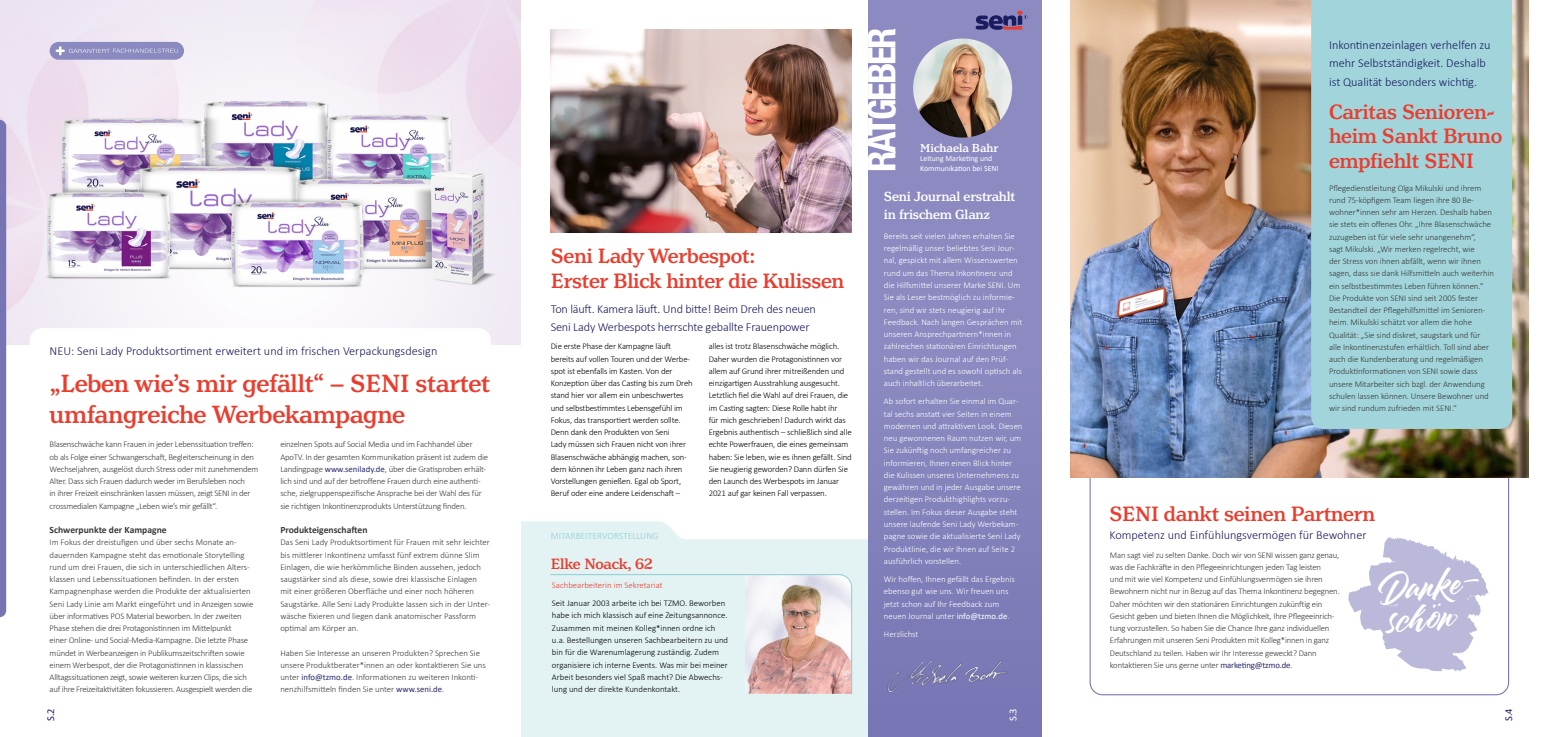
<style>
.page{position:relative;width:1558px;height:737px;background:#fff}
.page>*{position:absolute;margin:0;border:0;box-sizing:border-box;transform-origin:0 0}
.t1{font:41.56px/31.4px "Julietta";color:#fff}
.t2{font:700 condensed 38.5px "Helvetica Neue LT Com";letter-spacing:-.06em;color:#fff}
.t3{font:500 26.25px/30.6px "Henriette";letter-spacing:-.01em;color:#ea3d2e}
.t4{font:500 21.88px/24.5px "Henriette";letter-spacing:-.01em;color:#ea3d2e}
.t5{font:500 15.75px "Henriette";letter-spacing:-.01em;color:#ea3d2e}
.t6{font:500 14px/18.4px "Henriette";letter-spacing:-.01em;color:#fff}
.t7{font:300 12.25px/18.4px "Calibri";color:#1a1c60}
.t8{font:500 12.25px "Henriette";color:#fff}
.t9{font:10.5px "Calibri";color:#1a1c60}
.t10{font:10.5px "Calibri";color:#fff}
.t11{font:700 9.62px "Calibri";color:#383937}
.t12{font:300 9.62px "Calibri";color:#8ccdd4}
.t13{font:300 8.75px/12.2px "Calibri";letter-spacing:-.02em;color:#383937}
.t14{font:300 8.75px/12.2px "Calibri";letter-spacing:-.015em;color:#000}
.t15{font:300 8.75px/12.2px "Calibri";color:#fff}
.t16{font:300 8.75px/12.2px "Calibri";color:#383937}
.t17{font:300 8.75px "Calibri";color:#ea3d2e}
.t18{font:7.88px/9.5px "Calibri";color:#fff}
.s1{font-weight:400;color:#2a296a}
.s2{font-weight:400}
</style>
<div class="page">
<svg style="left:521px;top:521px;width:347px;height:216px;background:#e5f4f5"></svg>
<div style="left:868px;top:0;width:174px;height:737px;background:linear-gradient(to bottom,#918fc3,#7c7ab6)"></div>
<img style="left:0;top:0;width:521px;height:344px">
<img style="left:1070px;top:0;width:458px;height:478px">
<div style="left:1311px;top:0;width:201px;height:429px;background:#a1d5db"></div>
<div style="left:30px;top:328px;width:461px;height:50px;background:#fff;border-radius:12px"></div>
<div style="left:0;top:120px;width:6px;height:497px;background:#7674b3"></div>
<img style="left:913px;top:38px;width:99px;height:100px;border-radius:50px">
<svg style="left:975px;top:11px;width:52px;height:19px"></svg>
<svg style="left:550px;top:574px;width:302px;height:120px;background:#e0e1e1"></svg>
<img style="left:551px;top:30px;width:301px;height:203px">
<div style="left:50px;top:42px;width:134px;height:18px;background:#8b8ac0;border-radius:9px"></div>
<svg style="left:56px;top:46px;width:122px;height:9px"></svg>
<img style="left:885px;top:655px;width:127px;height:44px">
<svg style="left:1348px;top:537px;width:140px;height:135px"></svg>
<h3 class="t7" style="left:50px;top:342px;width:389px">NEU: Seni Lady Produktsortiment erweitert und im frischen Verpackungsdesign</h3>
<h3 class="t3" style="left:50px;top:368px;width:442px">„Leben wie’s mir gefällt“ – SENI startet umfangreiche Werbekampagne</h3>
<p class="t13" style="left:50px;top:438px;width:210px">Blasenschwäche kann Frauen in jeder Lebenssituation treffen: ob als Folge einer Schwangerschaft, Begleiterscheinung in den Wechseljahren, ausgelöst durch Stress oder mit zunehmendem Alter. Dass sich Frauen dadurch weder im Berufsleben noch<br>in ihrer Freizeit einschränken lassen müssen, zeigt SENI in der crossmedialen Kampagne „Leben wie’s mir gefällt“.</p>
<p class="t11" style="left:50px;top:523px;width:119px">Schwerpunkte der Kampagne</p>
<p class="t13" style="left:50px;top:536px;width:205px">Im Fokus der dreistufigen und über sechs Monate an&shy;dauernden Kampagne steht das emotionale Storytelling rund um drei Frauen, die sich in unterschiedlichen Alters&shy;klassen und Lebenssituationen befinden. In der ersten Kampagnenphase werden die Produkte der aktualisierten Seni Lady Linie am Markt eingeführt und in Anzeigen sowie über informatives POS Material beworben. In der zweiten Phase stehen die drei Protagonistinnen im Mittelpunkt<br>einer Online- und Social-Media-Kampagne. Die letzte Phase mündet in Werbeanzeigen in Publikumszeitschriften sowie einem Werbespot, der die Protagonistinnen in klassischen Alltagssituationen zeigt, sowie weiteren kurzen Clips, die sich auf ihre Freizeitaktivitäten fokussieren. Ausgespielt werden die</p>
<p class="t13" style="left:280px;top:438px;width:209px">einzelnen Spots auf Social Media und im Fachhandel über ApoTV. In der gesamten Kommunikation präsent ist zudem die Landingpage <span class="s1">www.senilady.de</span>, über die Gratisproben erhält&shy;lich sind und auf der betroffene Frauen durch eine authenti&shy;sche, zielgruppenspezifische Ansprache bei der Wahl des für sie richtigen Inkontinenzprodukts Unterstützung finden.</p>
<p class="t11" style="left:280px;top:523px;width:89px">Produkteigenschaften</p>
<p class="t16" style="left:280px;top:536px;width:211px">Das Seni Lady Produktsortiment für Frauen mit sehr leichter bis mittlerer Inkontinenz umfasst fünf extrem dünne Slim Einlagen, die wie herkömmliche Binden aussehen, jedoch saugstärker sind als diese, sowie drei klassische Einlagen mit einer größeren Oberfläche und einer noch höheren Saugstärke. Alle Seni Lady Produkte lassen sich in der Unter&shy;wäsche fixieren und liegen dank anatomischer Passform optimal am Körper an.</p>
<p class="t16" style="left:280px;top:646px;width:207px">Haben Sie Interesse an unseren Produkten? Sprechen Sie unsere Produktberater*innen an oder kontaktieren Sie uns unter <span class="s1">info@tzmo.de</span>. Informationen zu weiteren Inkonti&shy;nenzhilfsmitteln finden Sie unter <span class="s1">www.seni.de</span>.</p>
<h3 class="t4" style="left:551px;top:244px;width:295px">Seni Lady Werbespot:<br>Erster Blick hinter die Kulissen</h3>
<h3 class="t7" style="left:551px;top:299px;width:267px">Ton läuft. Kamera läuft. Und bitte! Beim Dreh des neuen<br>Seni Lady Werbespots herrschte geballte Frauenpower</h3>
<p class="t14" style="left:551px;top:340px;width:144px">Die erste Phase der Kampagne läuft bereits auf vollen Touren und der Werbe&shy;spot ist ebenfalls im Kasten. Von der Konzeption über das Casting bis zum Dreh stand hier vor allem ein unbeschwertes und selbstbestimmtes Lebensgefühl im Fokus, das transportiert werden sollte.<br>Denn dank den Produkten von Seni<br>Lady müssen sich Frauen nicht von ihrer Blasenschwäche abhängig machen, son&shy;dern können ihr Leben ganz nach ihren Vorstellungen genießen. Egal ob Sport, Beruf oder eine andere Leidenschaft –</p>
<p class="t14" style="left:709px;top:340px;width:145px">alles ist trotz Blasenschwäche möglich.<br>Daher wurden die Protagonistinnen vor allem auf Grund ihrer mitreißenden und einzigartigen Ausstrahlung ausgesucht.<br>Letztlich fiel die Wahl auf drei Frauen, die im Casting sagten: Diese Rolle habt ihr<br>für mich geschrieben! Dadurch wirkt das Ergebnis authentisch – schließlich sind alle echte Powerfrauen, die eines gemeinsam haben: Sie leben, wie es ihnen gefällt. Sind Sie neugierig geworden? Dann dürfen Sie den Launch des Werbespots im Januar 2021 auf gar keinen Fall verpassen.</p>
<p class="t12" style="left:551px;top:530px;width:109px">MITARBEITERVORSTELLUNG</p>
<h3 class="t5" style="left:551px;top:554px;width:104px">Elke Noack, 62</h3>
<p class="t17" style="left:552px;top:579px;width:112px">Sachbearbeiterin im Sekretariat</p>
<p class="t14" style="left:552px;top:597px;width:178px">Seit Januar 2003 arbeite ich bei TZMO. Beworben habe ich mich klassisch auf eine Zeitungsannonce.<br>Zusammen mit meinen Kolleg*innen ordne ich u.a. Bestellungen unseren Sachbearbeitern zu und bin für die Warenumlagerung zuständig. Zudem organisiere ich interne Events. Was mir bei meiner Arbeit besonders viel Spaß macht? Die Abwechs&shy;lung und der direkte Kundenkontakt.</p>
<h2 class="t2" style="left:858px;top:172px;width:146px;rotate:-90deg">RATGEBER</h2>
<h3 class="t8" style="left:920px;top:141px;width:80px">Michaela Bahr</h3>
<p class="t18" style="left:920px;top:154px;width:80px">Leitung Marketing und<br>Kommunikation bei SENI</p>
<h3 class="t6" style="left:884px;top:187px;width:133px">Seni Journal erstrahlt in frischem Glanz</h3>
<p class="t15" style="left:884px;top:230px;width:140px">Bereits seit vielen Jahren erhalten Sie regelmäßig unser beliebtes Seni Jour&shy;nal, gespickt mit allem Wissenswerten rund um das Thema Inkontinenz und die Hilfsmittel unserer Marke SENI. Um Sie als Leser bestmöglich zu informie&shy;ren, sind wir stets neugierig auf Ihr Feedback. Nach langen Gesprächen mit unseren Ansprechpartnern*innen in zahlreichen stationären Einrichtungen haben wir das Journal auf den Prüf&shy;stand gestellt und es sowohl optisch als auch inhaltlich überarbeitet.</p>
<p class="t15" style="left:884px;top:395px;width:140px">Ab sofort erhalten Sie einmal im Quar&shy;tal sechs anstatt vier Seiten in einem modernen und attraktiven Look. Diesen neu gewonnenen Raum nutzen wir, um Sie zukünftig noch umfangreicher zu informieren, Ihnen einen Blick hinter die Kulissen unseres Unternehmens zu gewähren und in jeder Ausgabe unsere derzeitigen Produkthighlights vorzu&shy;stellen. Im Fokus dieser Ausgabe steht unsere laufende Seni Lady Werbekam&shy;pagne sowie die aktualisierte Seni Lady Produktlinie, die wir Ihnen auf Seite 2 ausführlich vorstellen.</p>
<p class="t15" style="left:884px;top:573px;width:133px">Wir hoffen, Ihnen gefällt das Ergebnis ebenso gut wie uns. Wir freuen uns jetzt schon auf Ihr Feedback zum neuen Journal unter <span class="s2">info@tzmo.de</span>.</p>
<p class="t15" style="left:884px;top:628px;width:36px">Herzlichst</p>
<h3 class="t7" style="left:1329px;top:36px;width:163px">Inkontinenzeinlagen verhelfen zu mehr Selbstständigkeit. Deshalb ist Qualität besonders wichtig.</h3>
<h3 class="t4" style="left:1329px;top:99px;width:175px">Caritas Senioren&shy;heim Sankt Bruno empfiehlt SENI</h3>
<p class="t13" style="left:1329px;top:181px;width:167px">Pflegedienstleitung Olga Mikulski und ihrem rund 75-köpfigem Team liegen ihre 80 Be&shy;wohner*innen sehr am Herzen. Deshalb haben sie stets ein offenes Ohr. „Ihre Blasenschwäche zuzugeben ist für viele sehr unangenehm“,<br>sagt Mikulski. „Wir merken regelrecht, wie<br>der Stress von ihnen abfällt, wenn wir ihnen sagen, dass sie dank Hilfsmitteln auch weiterhin ein selbstbestimmtes Leben führen können.“ Die Produkte von SENI sind seit 2005 fester Bestandteil der Pflegehilfsmittel im Senioren&shy;heim. Mikulski schätzt vor allem die hohe Qualität: „Sie sind diskret, saugstark und für alle Inkontinenzstufen erhältlich. Toll sind aber auch die Kundenberatung und regelmäßigen Produktinformationen von SENI sowie dass unsere Mitarbeiter sich bzgl. der Anwendung schulen lassen können. Unsere Bewohner und wir sind rundum zufrieden mit SENI.“</p>
<h3 class="t4" style="left:1109px;top:501px;width:267px">SENI dankt seinen Partnern</h3>
<h3 class="t7" style="left:1109px;top:526px;width:259px">Kompetenz und Einfühlungsvermögen für Bewohner</h3>
<p class="t13" style="left:1110px;top:548px;width:231px">Man sagt viel zu selten Danke. Doch wir von SENI wissen ganz genau, was die Fachkräfte in den Pflegeeinrichtungen jeden Tag leisten<br>und mit wie viel Kompetenz und Einfühlungsvermögen sie ihren Bewohnern nicht nur in Bezug auf das Thema Inkontinenz begegnen.<br>Daher möchten wir den stationären Einrichtungen zukünftig ein Gesicht geben und bieten Ihnen die Möglichkeit, Ihre Pflegeeinrich&shy;tung vorzustellen. So haben Sie die Chance Ihre ganz individuellen Erfahrungen mit unseren Seni Produkten mit Kolleg*innen in ganz Deutschland zu teilen. Haben wir Ihr Interesse geweckt? Dann kontaktieren Sie uns gerne unter <span class="s1">marketing@tzmo.de</span>.</p>
<h1 class="t1" style="left:1379px;top:576px;width:105px;rotate:-4deg">Danke&shy;schön</h1>
<p class="t9" style="left:43px;top:721px;width:14px;rotate:-90deg">S.2</p>
<p class="t10" style="left:1005px;top:721px;width:14px;rotate:-90deg">S.3</p>
<p class="t9" style="left:1501px;top:721px;width:14px;rotate:-90deg">S.4</p>
</div>
